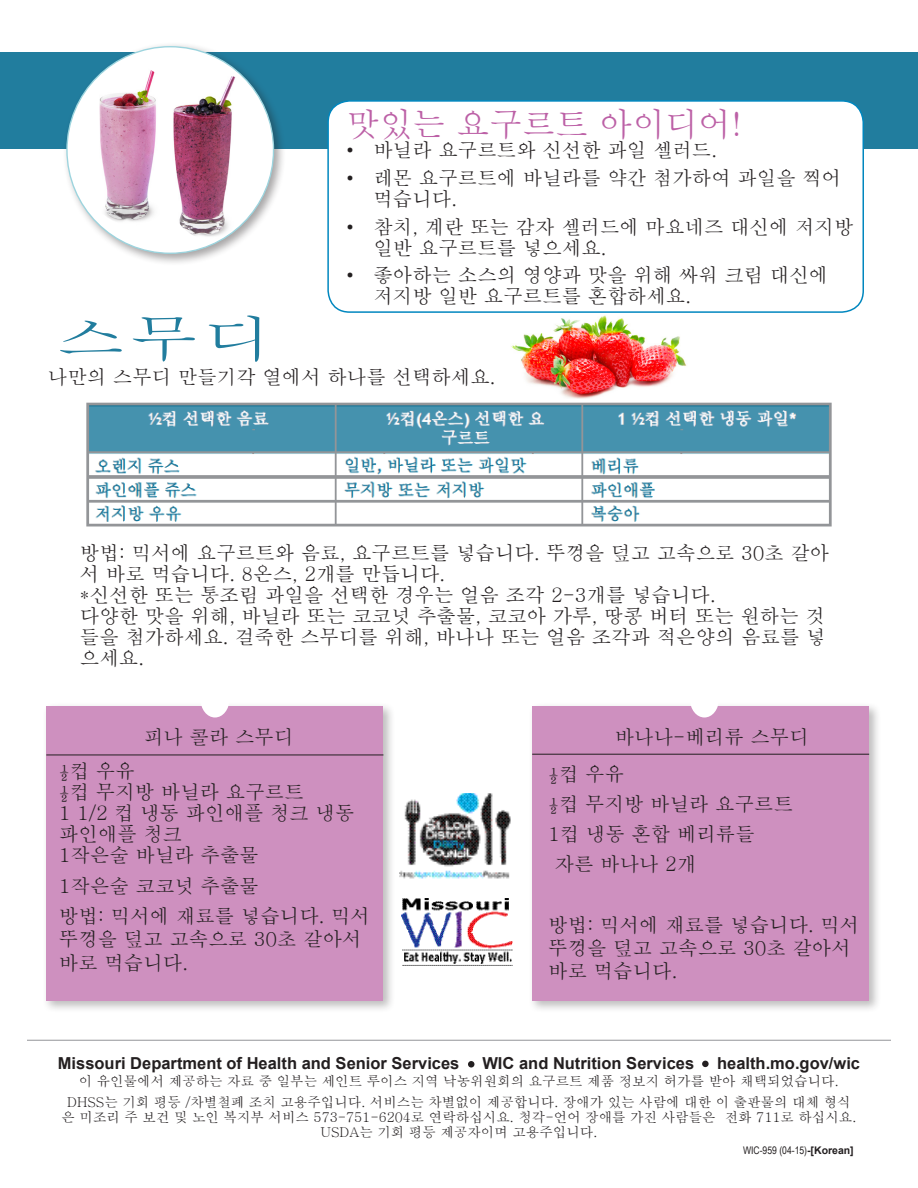
<style>
.page{position:relative;width:918px;height:1188px;background:#fff}
.page>*{position:absolute;margin:0;border:0;box-sizing:border-box;transform-origin:0 0}
.t1{font:49.5px "Batang";color:#217d9e;scale:1.4 1}
.t2{font:33px "Batang";color:#bc60a6}
.t3{font:19.5px/21px "Batang";color:#231f20}
.t4{font:700 16.5px "Arial";color:#231f20}
.t5{font:13.5px/15px "Batang";color:#231f20;text-align:center}
.t6{font:10.5px "Arial Narrow";color:#231f20}
.s1{font-family:"Arial";font-weight:700}
</style>
<div class="page">
<img style="left:511px;top:315px;width:176px;height:84px">
<div style="left:0;top:52px;width:918px;height:96px;background:#217d9e"></div>
<div style="left:62px;top:42px;width:224px;height:224px;background:#231f20;opacity:.4"></div>
<div style="left:67px;top:47px;width:207px;height:206px;background:#fff;border-radius:50%"></div>
<img style="left:86px;top:402px;width:746px;height:125px">
<img style="left:401px;top:899px;width:112px;height:67px">
<div style="left:468px;top:1061px;width:6px;height:7px;border:2px solid #231f20;border-radius:50%"></div>
<div style="left:702px;top:1061px;width:7px;height:6px;border:2px solid #231f20;border-radius:50%"></div>
<img style="left:399px;top:793px;width:112px;height:86px">
<div style="left:528px;top:702px;width:353px;height:311px;background:#231f20;opacity:.3"></div>
<div style="left:532px;top:706px;width:337px;height:295px;background:#ce90bf"></div>
<hr style="left:532px;top:754px;width:337px;height:1px;background:#231f20">
<div style="left:42px;top:702px;width:354px;height:311px;background:#231f20;opacity:.3"></div>
<div style="left:46px;top:706px;width:337px;height:295px;background:#ce90bf"></div>
<div style="left:201px;top:681px;width:28px;height:37px;background:#fff;border-radius:50%"></div>
<hr style="left:46px;top:755px;width:337px;height:1px;background:#231f20">
<hr style="left:27px;top:1040px;width:864px;height:1px;background:#939598">
<div style="left:328px;top:101px;width:535px;height:211px;background:#fff;border-radius:22px"></div>
<div style="left:327px;top:100px;width:537px;height:213px;border:2px solid #0087bf;border-radius:22px"></div>
<div style="left:690px;top:681px;width:29px;height:37px;background:#fff;border-radius:50%"></div>
<img style="left:75px;top:65px;width:81px;height:160px">
<img style="left:173px;top:61px;width:88px;height:179px">
<p class="t1" style="left:56px;top:314px;width:156px">스무디</p>
<p class="t2" style="left:346px;top:108px;width:397px">맛있는 요구르트 아이디어!</p>
<p class="t3" style="left:346px;top:140px;width:372px">• 바닐라 요구르트와 신선한 과일 셀러드.</p>
<p class="t3" style="left:373px;top:167px;width:469px;text-indent:-27px">• 레몬 요구르트에 바닐라를 약간 첨가하여 과일을 찍어 먹습니다.</p>
<p class="t3" style="left:373px;top:216px;width:482px;text-indent:-27px">• 참치, 계란 또는 감자 셀러드에 마요네즈 대신에 저지방 일반 요구르트를 넣으세요.</p>
<p class="t3" style="left:373px;top:265px;width:456px;text-indent:-27px">• 좋아하는 소스의 영양과 맛을 위해 싸워 크림 대신에 저지방 일반 요구르트를 혼합하세요.</p>
<p class="t3" style="left:48px;top:366px;width:449px">나만의 스무디 만들기각 열에서 하나를 선택하세요.</p>
<p class="t3" style="left:80px;top:542px;width:751px">방법: 믹서에 요구르트와 음료, 요구르트를 넣습니다. 뚜껑을 덮고 고속으로 30초 갈아 서 바로 먹습니다. 8온스, 2개를 만듭니다.</p>
<p class="t3" style="left:80px;top:584px;width:637px">*신선한 또는 통조림 과일을 선택한 경우는 얼음 조각 2-3개를 넣습니다.</p>
<p class="t3" style="left:80px;top:605px;width:747px;text-align:justify">다양한 맛을 위해, 바닐라 또는 코코넛 추출물, 코코아 가루, 땅콩 버터 또는 원하는 것 들을 첨가하세요. 걸죽한 스무디를 위해, 바나나 또는 얼음 조각과 적은양의 음료를 넣 으세요.</p>
<p class="t3" style="left:144px;top:727px;width:151px">피나 콜라 스무디</p>
<p class="t3" style="left:59px;top:761px;width:77px">½컵 우유</p>
<p class="t3" style="left:59px;top:782px;width:246px">½컵 무지방 바닐라 요구르트</p>
<p class="t3" style="left:59px;top:803px;width:297px">1 1/2 컵 냉동 파인애플 청크 냉동 파인애플 청크</p>
<p class="t3" style="left:59px;top:845px;width:202px">1작은술 바닐라 추출물</p>
<p class="t3" style="left:59px;top:875px;width:202px">1작은술 코코넛 추출물</p>
<p class="t3" style="left:59px;top:904px;width:313px;line-height:23.4px">방법: 믹서에 재료를 넣습니다. 믹서 뚜껑을 덮고 고속으로 30초 갈아서 바로 먹습니다.</p>
<p class="t3" style="left:615px;top:727px;width:196px">바나나-베리류 스무디</p>
<p class="t3" style="left:548px;top:763px;width:77px">½컵 우유</p>
<p class="t3" style="left:548px;top:794px;width:246px">½컵 무지방 바닐라 요구르트</p>
<p class="t3" style="left:548px;top:824px;width:208px">1컵 냉동 혼합 베리류들</p>
<p class="t3" style="left:555px;top:854px;width:143px">자른 바나나 2개</p>
<p class="t3" style="left:548px;top:913px;width:313px;line-height:23.4px">방법: 믹서에 재료를 넣습니다. 믹서 뚜껑을 덮고 고속으로 30초 갈아서 바로 먹습니다.</p>
<p class="t4" style="left:58px;top:1052px;width:403px">Missouri Department of Health and Senior Services</p>
<p class="t4" style="left:482px;top:1052px;width:213px">WIC and Nutrition Services</p>
<p class="t4" style="left:717px;top:1052px;width:145px">health.mo.gov/wic</p>
<p class="t5" style="left:62px;top:1095px;width:796px">DHSS는 기회 평등 /차별철폐 조치 고용주입니다. 서비스는 차별없이 제공합니다. 장애가 있는 사람에 대한 이 출판물의 대체 형식 은 미조리 주 보건 및 노인 복지부 서비스 573-751-6204로 연락하십시요. 청각-언어 장애를 가진 사람들은 전화 711로 하십시요.<br>USDA는 기회 평등 제공자이며 고용주입니다.</p>
<p class="t5" style="left:79px;top:1074px;width:761px">이 유인물에서 제공하는 자료 중 일부는 세인트 루이스 지역 낙농위원회의 요구르트 제품 정보지 허가를 받아 채택되었습니다.</p>
<p class="t6" style="left:743px;top:1142px;width:112px">WIC-959 (04-15)<span class="s1">-[Korean]</span></p>
</div>
